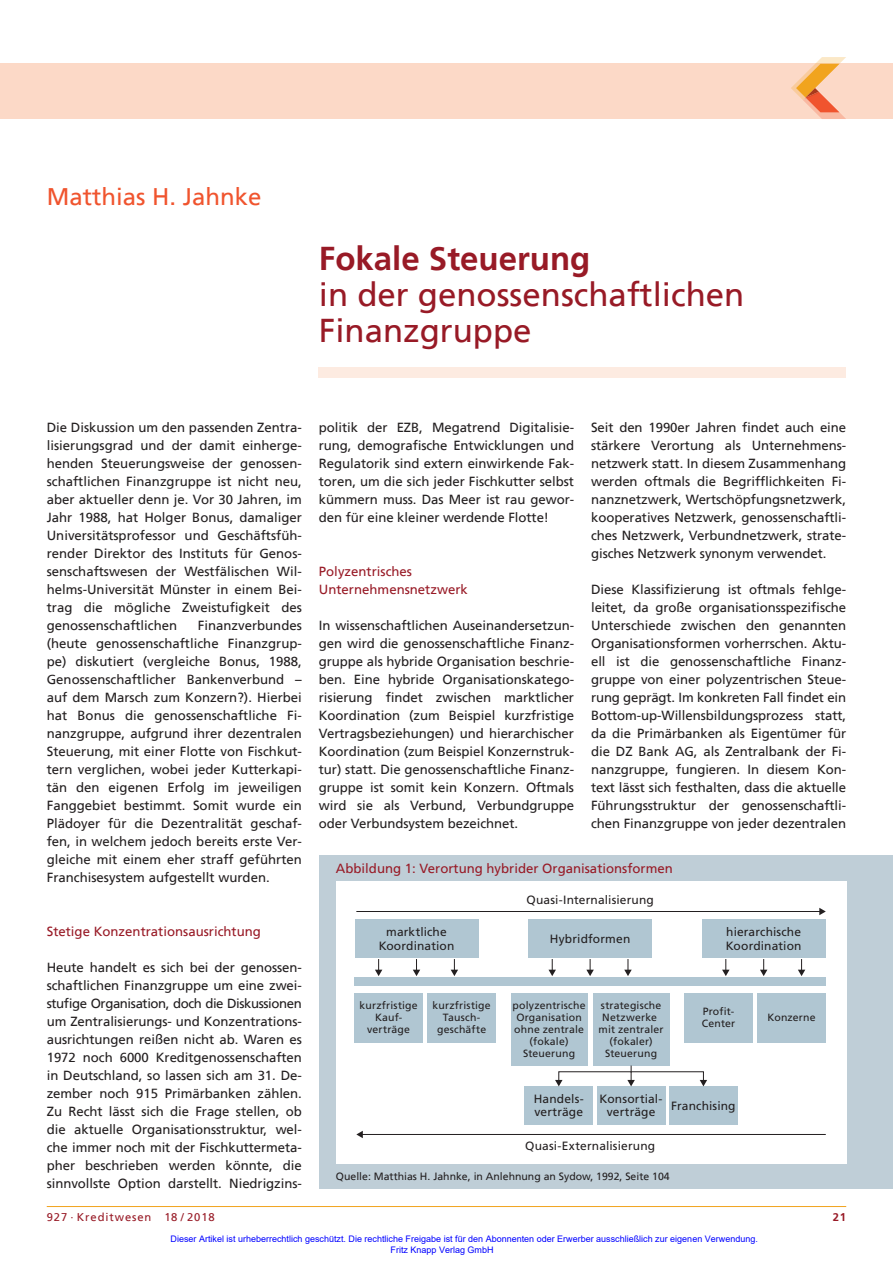
<style>
.page{position:relative;width:893px;height:1263px;background:#fff}
.page>*{position:absolute;margin:0;border:0;box-sizing:border-box;transform-origin:0 0}
.t1{font:33px/36px "Frutiger";color:#981a26}
.t2{font:700 33px "Frutiger";color:#981a26}
.t3{font:24px "Frutiger";color:#f0542e}
.t4{font:13.2px/18px "Frutiger";letter-spacing:-.005em;color:#231f20;text-align:justify}
.t5{font:13.2px/18px "Frutiger";color:#981a26}
.t6{font:12px/13.5px "Frutiger";letter-spacing:.01em;color:#231f20}
.t7{font:11.25px "Frutiger";letter-spacing:.08em;color:#981a26}
.t8{font:700 11.25px "Frutiger";color:#981a26}
.t9{font:10.5px/12px "Frutiger";letter-spacing:.015em;color:#231f20;text-align:center}
.t10{font:9px/10.8px "Arial";color:#00f}
</style>
<div class="page">
<div style="left:319px;top:368px;width:527px;height:10px;background:#fdebe1"></div>
<hr style="left:47px;top:1206px;width:799px;height:1px;background:#f1a31e">
<div style="left:0;top:64px;width:893px;height:55px;background:#fcd9c7"></div>
<svg style="left:791px;top:57px;width:55px;height:62px"></svg>
<div style="left:319px;top:855px;width:574px;height:333px;background:#bfced7"></div>
<div style="left:336px;top:882px;width:510px;height:282px;background:#fff"></div>
<div style="left:525px;top:1087px;width:68px;height:38px;background:#b0c6d2"></div>
<div style="left:597px;top:1087px;width:68px;height:38px;background:#b0c6d2"></div>
<div style="left:669px;top:1087px;width:68px;height:38px;background:#b0c6d2"></div>
<div style="left:355px;top:993px;width:68px;height:49px;background:#b0c6d2"></div>
<div style="left:428px;top:993px;width:68px;height:49px;background:#b0c6d2"></div>
<div style="left:511px;top:993px;width:76px;height:73px;background:#b0c6d2"></div>
<div style="left:593px;top:993px;width:76px;height:73px;background:#b0c6d2"></div>
<div style="left:684px;top:993px;width:68px;height:49px;background:#b0c6d2"></div>
<div style="left:757px;top:993px;width:68px;height:49px;background:#b0c6d2"></div>
<div style="left:528px;top:920px;width:124px;height:38px;background:#b0c6d2"></div>
<div style="left:702px;top:920px;width:123px;height:38px;background:#b0c6d2"></div>
<div style="left:355px;top:920px;width:123px;height:38px;background:#b0c6d2"></div>
<div style="left:355px;top:977px;width:471px;height:9px;background:#b0c6d2"></div>
<hr style="left:356px;top:911px;width:464px;height:1px;background:#231f20">
<svg style="left:819px;top:908px;width:7px;height:7px"></svg>
<hr style="left:362px;top:1134px;width:464px;height:1px;background:#231f20">
<svg style="left:356px;top:1131px;width:7px;height:7px"></svg>
<svg style="left:375px;top:959px;width:7px;height:17px"></svg>
<svg style="left:413px;top:959px;width:7px;height:17px"></svg>
<svg style="left:451px;top:959px;width:7px;height:17px"></svg>
<svg style="left:548px;top:959px;width:8px;height:17px"></svg>
<svg style="left:586px;top:959px;width:8px;height:17px"></svg>
<svg style="left:624px;top:959px;width:8px;height:17px"></svg>
<div style="left:558px;top:1071px;width:146px;height:10px;border:1px solid #231f20"></div>
<svg style="left:555px;top:1080px;width:7px;height:6px"></svg>
<svg style="left:700px;top:1080px;width:7px;height:6px"></svg>
<svg style="left:722px;top:959px;width:7px;height:17px"></svg>
<svg style="left:760px;top:959px;width:7px;height:17px"></svg>
<svg style="left:798px;top:959px;width:7px;height:17px"></svg>
<svg style="left:627px;top:1065px;width:8px;height:21px"></svg>
<h2 class="t3" style="left:47px;top:186px;width:216px">Matthias H. Jahnke</h2>
<h1 class="t2" style="left:319px;top:244px;width:273px">Fokale Steuerung</h1>
<h1 class="t1" style="left:319px;top:278px;width:427px">in der genossenschaftlichen<br>Finanzgruppe</h1>
<p class="t4" style="left:47px;top:419px;width:257px">Die Diskussion um den passenden Zentra&shy;lisierungsgrad und der damit einherge&shy;henden Steuerungsweise der genossen&shy;schaftlichen Finanzgruppe ist nicht neu, aber aktueller denn je. Vor 30 Jahren, im Jahr 1988, hat Holger Bonus, damaliger Universitätsprofessor und Geschäftsfüh&shy;render Direktor des Instituts für Genos&shy;senschaftswesen der Westfälischen Wil&shy;helms-Universität Münster in einem Bei&shy;trag die mögliche Zweistufigkeit des genossenschaftlichen</p>
<p class="t4" style="left:47px;top:617px;width:257px;text-indent:151px">Finanzverbundes (heute genossenschaftliche Finanzgrup&shy;pe) diskutiert (vergleiche Bonus, 1988, Genossenschaftlicher Bankenverbund – auf dem Marsch zum Konzern?). Hierbei hat Bonus die genossenschaftliche Fi&shy;nanzgruppe, aufgrund ihrer dezentralen Steuerung, mit einer Flotte von Fischkut&shy;tern verglichen, wobei jeder Kutterkapi&shy;tän den eigenen Erfolg im jeweiligen Fanggebiet bestimmt. Somit wurde ein Plädoyer für die Dezentralität geschaf&shy;fen, in welchem jedoch bereits erste Ver&shy;gleiche mit einem eher straff geführten Franchisesystem aufgestellt wurden.</p>
<p class="t5" style="left:47px;top:923px;width:216px">Stetige Konzentrationsausrichtung</p>
<p class="t4" style="left:47px;top:959px;width:257px">Heute handelt es sich bei der genossen&shy;schaftlichen Finanzgruppe um eine zwei&shy;stufige Organisation, doch die Diskussionen um Zentralisierungs- und Konzentrations&shy;ausrichtungen reißen nicht ab. Waren es 1972 noch 6000 Kreditgenossenschaften in Deutschland, so lassen sich am 31. De&shy;zember noch 915 Primärbanken zählen.<br>Zu Recht lässt sich die Frage stellen, ob die aktuelle Organisationsstruktur, wel&shy;che immer noch mit der Fischkuttermeta&shy;pher beschrieben werden könnte, die sinnvollste Option darstellt. Niedrigzins-</p>
<p class="t4" style="left:319px;top:419px;width:257px">politik der EZB, Megatrend Digitalisie&shy;rung, demografische Entwicklungen und Regulatorik sind extern einwirkende Fak&shy;toren, um die sich jeder Fischkutter selbst kümmern muss. Das Meer ist rau gewor&shy;den für eine kleiner werdende Flotte!</p>
<p class="t5" style="left:319px;top:563px;width:150px">Polyzentrisches<br>Unternehmensnetzwerk</p>
<p class="t4" style="left:319px;top:617px;width:257px">In wissenschaftlichen Auseinandersetzun&shy;gen wird die genossenschaftliche Finanz&shy;gruppe als hybride Organisation beschrie&shy;ben. Eine hybride Organisationskatego&shy;risierung findet zwischen marktlicher Koordination (zum Beispiel kurzfristige Vertragsbeziehungen) und hierarchischer Koordination (zum Beispiel Konzernstruk&shy;tur) statt. Die genossenschaftliche Finanz&shy;gruppe ist somit kein Konzern. Oftmals wird sie als Verbund, Verbundgruppe oder Verbundsystem bezeichnet.</p>
<p class="t4" style="left:591px;top:419px;width:257px">Seit den 1990er Jahren findet auch eine stärkere Verortung als Unternehmens&shy;netzwerk statt. In diesem Zusammenhang werden oftmals die Begrifflichkeiten Fi&shy;nanznetzwerk, Wertschöpfungsnetzwerk, kooperatives Netzwerk, genossenschaftli&shy;ches Netzwerk, Verbundnetzwerk, strate&shy;gisches Netzwerk synonym verwendet.</p>
<p class="t4" style="left:591px;top:581px;width:257px">Diese Klassifizierung ist oftmals fehlge&shy;leitet, da große organisationsspezifische Unterschiede zwischen den genannten Organisationsformen vorherrschen. Aktu&shy;ell ist die genossenschaftliche Finanz&shy;gruppe von einer polyzentrischen Steue&shy;rung geprägt. Im konkreten Fall findet ein Bottom-up-Willensbildungsprozess statt, da die Primärbanken als Eigentümer für die DZ Bank AG, als Zentralbank der Fi&shy;nanzgruppe, fungieren. In diesem Kon&shy;text lässt sich festhalten, dass die aktuelle Führungsstruktur der genossenschaftli&shy;chen Finanzgruppe von jeder dezentralen</p>
<p class="t5" style="left:336px;top:860px;width:338px">Abbildung 1: Verortung hybrider Organisationsformen</p>
<p class="t6" style="left:379px;top:925px;width:77px;text-align:center">marktliche<br>Koordination</p>
<p class="t6" style="left:526px;top:893px;width:129px">Quasi-Internalisierung</p>
<p class="t6" style="left:550px;top:932px;width:82px">Hybridformen</p>
<p class="t6" style="left:726px;top:925px;width:77px">hierarchische<br>Koordination</p>
<p class="t9" style="left:360px;top:999px;width:60px">kurzfristige<br>Kauf&shy;verträge</p>
<p class="t9" style="left:433px;top:999px;width:60px">kurzfristige<br>Tausch&shy;geschäfte</p>
<p class="t9" style="left:513px;top:999px;width:74px">polyzentrische<br>Organisation ohne zentrale (fokale)<br>Steuerung</p>
<p class="t9" style="left:599px;top:999px;width:67px">strategische<br>Netzwerke mit zentraler (fokaler)<br>Steuerung</p>
<p class="t9" style="left:702px;top:1005px;width:35px;text-align:left">Profit-<br>Center</p>
<p class="t9" style="left:767px;top:1011px;width:50px">Konzerne</p>
<p class="t6" style="left:534px;top:1092px;width:52px">Handels&shy;verträge</p>
<p class="t6" style="left:600px;top:1092px;width:64px;text-align:center">Konsortial&shy;verträge</p>
<p class="t6" style="left:671px;top:1099px;width:66px">Franchising</p>
<p class="t6" style="left:525px;top:1139px;width:131px">Quasi-Externalisierung</p>
<p class="t9" style="left:336px;top:1171px;width:335px">Quelle: Matthias H. Jahnke, in Anlehnung an Sydow, 1992, Seite 104</p>
<p class="t7" style="left:47px;top:1211px;width:170px">927 · Kreditwesen 18 / 2018</p>
<p class="t8" style="left:833px;top:1211px;width:15px">21</p>
<p class="t10" style="left:391px;top:1233px;width:369px;text-indent:-220px">Dieser Artikel ist urheberrechtlich geschützt. Die rechtliche Freigabe ist für den Abonnenten oder Erwerber ausschließlich zur eigenen Verwendung.<br>Fritz Knapp Verlag GmbH</p>
</div>
